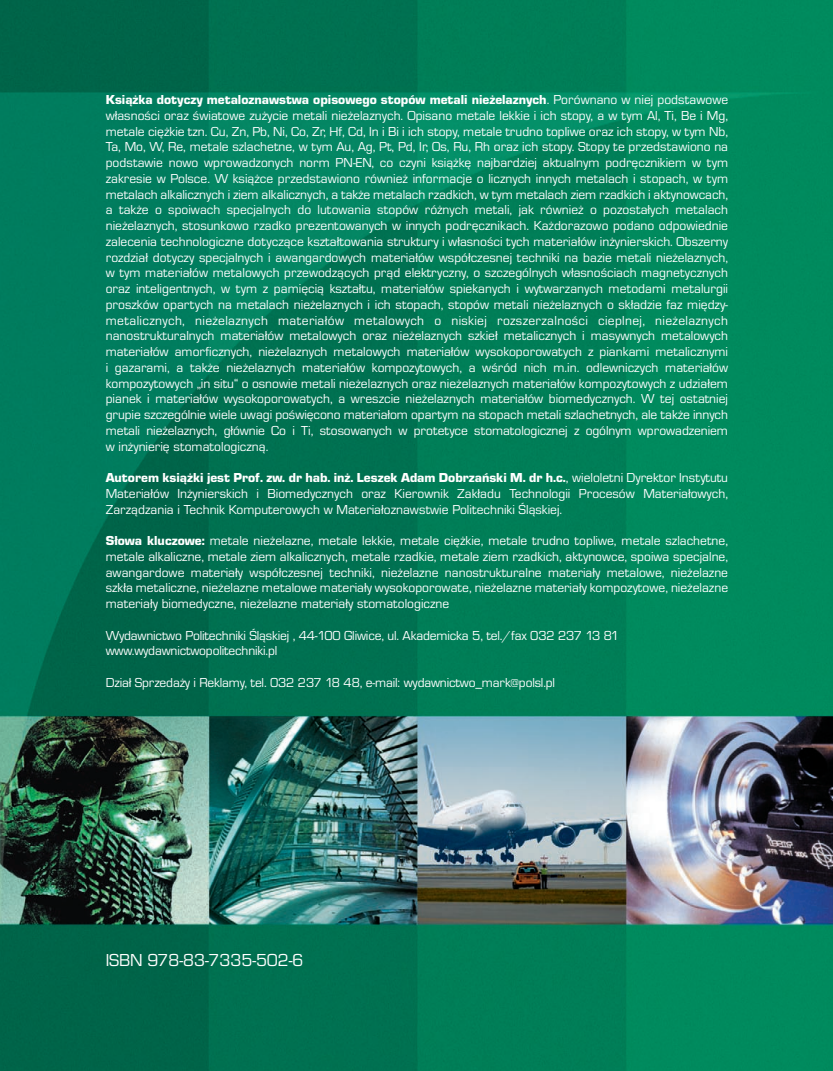
<style>
.page{position:relative;width:833px;height:1071px;background:#fff}
.page>*{position:absolute;margin:0;border:0;box-sizing:border-box;transform-origin:0 0}
.t1{font:18px "Eurostile TCE";letter-spacing:-.005em;color:#fff}
.t2{font:13.5px/15.8px "Eurostile TCE";color:#fff;text-align:justify}
.t3{font:13.5px "Eurostile TCE Blac";color:#fff}
.s1{font-family:"Eurostile TCE"}
.s2{font-family:"Eurostile TCE Blac"}
</style>
<div class="page">
<img style="left:0;top:0;width:832px;height:1071px">
<p class="t3" style="left:106px;top:95px;width:624px">Książka dotyczy metaloznawstwa opisowego stopów metali nieżelaznych<span class="s1">. Porównano w niej podstawowe</span></p>
<p class="t2" style="left:106px;top:109px;width:624px">własności oraz światowe zużycie metali nieżelaznych. Opisano metale lekkie i ich stopy, a w tym Al, Ti, Be i Mg, metale ciężkie tzn. Cu, Zn, Pb, Ni, Co, Zr, Hf, Cd, In i Bi i ich stopy, metale trudno topliwe oraz ich stopy, w tym Nb, Ta, Mo, W, Re, metale szlachetne, w tym Au, Ag, Pt, Pd, Ir, Os, Ru, Rh oraz ich stopy. Stopy te przedstawiono na podstawie nowo wprowadzonych norm PN-EN, co czyni książkę najbardziej aktualnym podręcznikiem w tym zakresie w Polsce. W książce przedstawiono również informacje o licznych innych metalach i stopach, w tym metalach alkalicznych i ziem alkalicznych, a także metalach rzadkich, w tym metalach ziem rzadkich i aktynowcach, a także o spoiwach specjalnych do lutowania stopów różnych metali, jak również o pozostałych metalach nieżelaznych, stosunkowo rzadko prezentowanych w innych podręcznikach. Każdorazowo podano odpowiednie zalecenia technologiczne dotyczące kształtowania struktury i własności tych materiałów inżynierskich. Obszerny rozdział dotyczy specjalnych i awangardowych materiałów współczesnej techniki na bazie metali nieżelaznych, w tym materiałów metalowych przewodzących prąd elektryczny, o szczególnych własnościach magnetycznych oraz inteligentnych, w tym z pamięcią kształtu, materiałów spiekanych i wytwarzanych metodami metalurgii proszków opartych na metalach nieżelaznych i ich stopach, stopów metali nieżelaznych o składzie faz między&shy;metalicznych, nieżelaznych materiałów metalowych o niskiej rozszerzalności cieplnej, nieżelaznych nanostrukturalnych materiałów metalowych oraz nieżelaznych szkieł metalicznych i masywnych metalowych materiałów amorficznych, nieżelaznych metalowych materiałów wysokoporowatych z piankami metalicznymi i gazarami, a także nieżelaznych materiałów kompozytowych, a wśród nich m.in. odlewniczych materiałów kompozytowych „in situ“ o osnowie metali nieżelaznych oraz nieżelaznych materiałów kompozytowych z udziałem pianek i materiałów wysokoporowatych, a wreszcie nieżelaznych materiałów biomedycznych. W tej ostatniej grupie szczególnie wiele uwagi poświęcono materiałom opartym na stopach metali szlachetnych, ale także innych metali nieżelaznych, głównie Co i Ti, stosowanych w protetyce stomatologicznej z ogólnym wprowadzeniem w inżynierię stomatologiczną.</p>
<p class="t3" style="left:106px;top:473px;width:624px">Autorem książki jest Prof. zw. dr hab. inż. Leszek Adam Dobrzański M. dr h.c.<span class="s1">, wieloletni Dyrektor Instytutu</span></p>
<p class="t2" style="left:106px;top:487px;width:624px">Materiałów Inżynierskich i Biomedycznych oraz Kierownik Zakładu Technologii Procesów Materiałowych,<br>Zarządzania i Technik Komputerowych w Materiałoznawstwie Politechniki Śląskiej.</p>
<p class="t2" style="left:106px;top:534px;width:624px"><span class="s2">Słowa kluczowe:</span> metale nieżelazne, metale lekkie, metale ciężkie, metale trudno topliwe, metale szlachetne, metale alkaliczne, metale ziem alkalicznych, metale rzadkie, metale ziem rzadkich, aktynowce, spoiwa specjalne, awangardowe materiały współczesnej techniki, nieżelazne nanostrukturalne materiały metalowe, nieżelazne szkła metaliczne, nieżelazne metalowe materiały wysokoporowate, nieżelazne materiały kompozytowe, nieżelazne materiały biomedyczne, nieżelazne materiały stomatologiczne</p>
<p class="t2" style="left:106px;top:629px;width:515px">Wydawnictwo Politechniki Śląskiej , 44-100 Gliwice, ul. Akademicka 5, tel./fax 032 237 13 81 www.wydawnictwopolitechniki.pl</p>
<p class="t2" style="left:106px;top:676px;width:451px">Dział Sprzedaży i Reklamy, tel. 032 237 18 48, e-mail: wydawnictwo_mark@polsl.pl</p>
<h1 class="t1" style="left:106px;top:954px;width:199px">ISBN 978-83-7335-502-6</h1>
</div>
